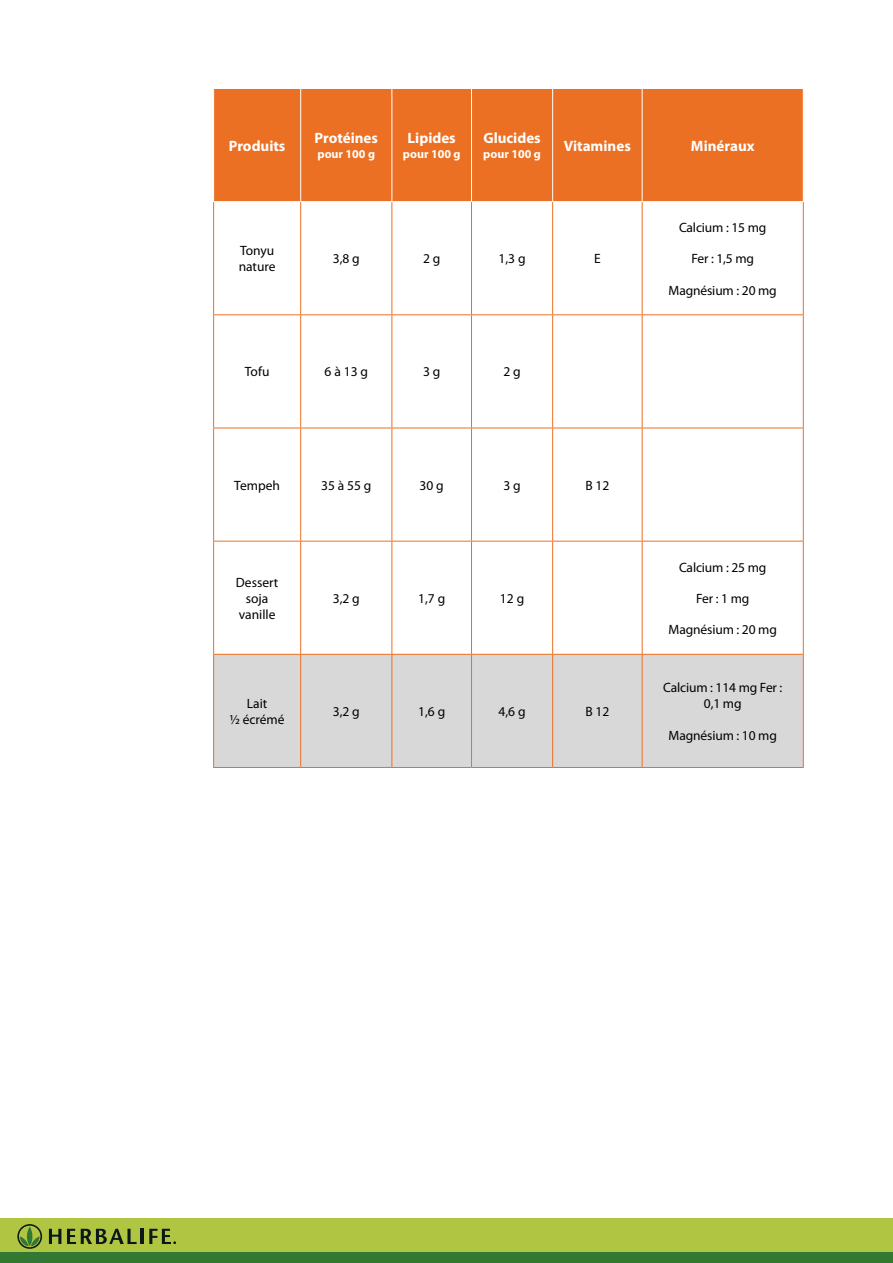
<style>
.page{position:relative;width:893px;height:1263px;background:#fff}
.page>*{position:absolute;margin:0;border:0;box-sizing:border-box;transform-origin:0 0}
.t1{font:700 15px "Myriad Pro";color:#fff}
.t2{font:13.5px/16.2px "Myriad Pro";letter-spacing:-.01em;color:#000;text-align:center}
.t3{font:700 12px "Myriad Pro";color:#fff}
</style>
<div class="page">
<div style="left:0;top:1218px;width:893px;height:35px;background:#b0c541"></div>
<svg style="left:49px;top:1229px;width:12px;height:15px"></svg>
<svg style="left:67px;top:1229px;width:70px;height:15px"></svg>
<hr style="left:141px;top:1229px;width:3px;height:15px;background:#0c1717">
<svg style="left:149px;top:1229px;width:27px;height:15px"></svg>
<svg style="left:17px;top:1224px;width:25px;height:25px"></svg>
<div style="left:0;top:1253px;width:893px;height:10px;background:#327833"></div>
<div style="left:214px;top:89px;width:589px;height:112px;background:#ec7023"></div>
<div style="left:214px;top:655px;width:589px;height:112px;background:#d8d8d8"></div>
<hr style="left:213px;top:202px;width:1px;height:112px;background:#ec7023">
<hr style="left:300px;top:202px;width:1px;height:112px;background:#ec7023">
<hr style="left:391px;top:202px;width:1px;height:112px;background:#ec7023">
<hr style="left:471px;top:202px;width:1px;height:112px;background:#ec7023">
<hr style="left:552px;top:202px;width:1px;height:112px;background:#ec7023">
<hr style="left:642px;top:202px;width:1px;height:112px;background:#ec7023">
<hr style="left:803px;top:202px;width:1px;height:112px;background:#ec7023">
<hr style="left:213px;top:314px;width:88px;height:1px;background:#ec7023">
<hr style="left:213px;top:315px;width:1px;height:113px;background:#ec7023">
<hr style="left:301px;top:314px;width:91px;height:1px;background:#ec7023">
<hr style="left:300px;top:315px;width:1px;height:113px;background:#ec7023">
<hr style="left:392px;top:314px;width:79px;height:1px;background:#ec7023">
<hr style="left:391px;top:315px;width:1px;height:113px;background:#ec7023">
<hr style="left:471px;top:314px;width:82px;height:1px;background:#ec7023">
<hr style="left:471px;top:315px;width:1px;height:113px;background:#ec7023">
<hr style="left:553px;top:314px;width:89px;height:1px;background:#ec7023">
<hr style="left:552px;top:315px;width:1px;height:113px;background:#ec7023">
<hr style="left:642px;top:314px;width:162px;height:1px;background:#ec7023">
<hr style="left:642px;top:315px;width:1px;height:113px;background:#ec7023">
<hr style="left:803px;top:315px;width:1px;height:113px;background:#ec7023">
<hr style="left:213px;top:428px;width:88px;height:1px;background:#ec7023">
<hr style="left:213px;top:428px;width:1px;height:113px;background:#ec7023">
<hr style="left:301px;top:428px;width:91px;height:1px;background:#ec7023">
<hr style="left:300px;top:428px;width:1px;height:113px;background:#ec7023">
<hr style="left:392px;top:428px;width:79px;height:1px;background:#ec7023">
<hr style="left:391px;top:428px;width:1px;height:113px;background:#ec7023">
<hr style="left:471px;top:428px;width:82px;height:1px;background:#ec7023">
<hr style="left:471px;top:428px;width:1px;height:113px;background:#ec7023">
<hr style="left:553px;top:428px;width:89px;height:1px;background:#ec7023">
<hr style="left:552px;top:428px;width:1px;height:113px;background:#ec7023">
<hr style="left:642px;top:428px;width:162px;height:1px;background:#ec7023">
<hr style="left:642px;top:428px;width:1px;height:113px;background:#ec7023">
<hr style="left:803px;top:428px;width:1px;height:113px;background:#ec7023">
<hr style="left:213px;top:541px;width:88px;height:1px;background:#ec7023">
<hr style="left:213px;top:541px;width:1px;height:113px;background:#ec7023">
<hr style="left:301px;top:541px;width:91px;height:1px;background:#ec7023">
<hr style="left:300px;top:541px;width:1px;height:113px;background:#ec7023">
<hr style="left:392px;top:541px;width:79px;height:1px;background:#ec7023">
<hr style="left:391px;top:541px;width:1px;height:113px;background:#ec7023">
<hr style="left:471px;top:541px;width:82px;height:1px;background:#ec7023">
<hr style="left:471px;top:541px;width:1px;height:113px;background:#ec7023">
<hr style="left:553px;top:541px;width:89px;height:1px;background:#ec7023">
<hr style="left:552px;top:541px;width:1px;height:113px;background:#ec7023">
<hr style="left:642px;top:541px;width:162px;height:1px;background:#ec7023">
<hr style="left:642px;top:541px;width:1px;height:113px;background:#ec7023">
<hr style="left:803px;top:541px;width:1px;height:113px;background:#ec7023">
<hr style="left:213px;top:654px;width:88px;height:1px;background:#ec7023">
<hr style="left:213px;top:655px;width:1px;height:112px;background:#ec7023">
<hr style="left:301px;top:654px;width:91px;height:1px;background:#ec7023">
<hr style="left:300px;top:655px;width:1px;height:112px;background:#ec7023">
<hr style="left:392px;top:654px;width:79px;height:1px;background:#ec7023">
<hr style="left:391px;top:655px;width:1px;height:112px;background:#ec7023">
<hr style="left:471px;top:654px;width:82px;height:1px;background:#ec7023">
<hr style="left:471px;top:655px;width:1px;height:112px;background:#ec7023">
<hr style="left:553px;top:654px;width:89px;height:1px;background:#ec7023">
<hr style="left:552px;top:655px;width:1px;height:112px;background:#ec7023">
<hr style="left:642px;top:654px;width:162px;height:1px;background:#ec7023">
<hr style="left:642px;top:655px;width:1px;height:112px;background:#ec7023">
<hr style="left:803px;top:655px;width:1px;height:112px;background:#ec7023">
<hr style="left:213px;top:767px;width:88px;height:1px;background:#ec7023">
<hr style="left:301px;top:767px;width:91px;height:1px;background:#ec7023">
<hr style="left:392px;top:767px;width:79px;height:1px;background:#ec7023">
<hr style="left:471px;top:767px;width:82px;height:1px;background:#ec7023">
<hr style="left:553px;top:767px;width:89px;height:1px;background:#ec7023">
<hr style="left:642px;top:767px;width:162px;height:1px;background:#ec7023">
<hr style="left:300px;top:89px;width:1px;height:112px;background:#fff">
<hr style="left:391px;top:89px;width:1px;height:112px;background:#fff">
<hr style="left:471px;top:89px;width:1px;height:112px;background:#fff">
<hr style="left:552px;top:89px;width:1px;height:112px;background:#fff">
<hr style="left:642px;top:89px;width:1px;height:112px;background:#fff">
<p class="t1" style="left:229px;top:136px;width:58px">Produits</p>
<p class="t1" style="left:315px;top:129px;width:65px">Protéines</p>
<p class="t3" style="left:317px;top:146px;width:59px">pour 100 g</p>
<p class="t1" style="left:408px;top:129px;width:50px">Lipides</p>
<p class="t3" style="left:403px;top:146px;width:59px">pour 100 g</p>
<p class="t1" style="left:483px;top:129px;width:59px">Glucides</p>
<p class="t3" style="left:483px;top:146px;width:59px">pour 100 g</p>
<p class="t1" style="left:564px;top:136px;width:68px">Vitamines</p>
<p class="t1" style="left:691px;top:136px;width:65px">Minéraux</p>
<p class="t2" style="left:239px;top:242px;width:38px;text-align:left">Tonyu nature</p>
<p class="t2" style="left:333px;top:250px;width:29px">3,8 g</p>
<p class="t2" style="left:423px;top:250px;width:19px">2 g</p>
<p class="t2" style="left:499px;top:250px;width:29px">1,3 g</p>
<p class="t2" style="left:594px;top:250px;width:8px">E</p>
<p class="t2" style="left:245px;top:364px;width:26px">Tofu</p>
<p class="t2" style="left:325px;top:364px;width:45px">6 à 13 g</p>
<p class="t2" style="left:423px;top:364px;width:19px">3 g</p>
<p class="t2" style="left:503px;top:364px;width:19px">2 g</p>
<p class="t2" style="left:234px;top:477px;width:47px">Tempeh</p>
<p class="t2" style="left:321px;top:477px;width:52px">35 à 55 g</p>
<p class="t2" style="left:420px;top:477px;width:26px">30 g</p>
<p class="t2" style="left:503px;top:477px;width:19px">3 g</p>
<p class="t2" style="left:585px;top:477px;width:26px">B 12</p>
<p class="t2" style="left:236px;top:574px;width:44px">Dessert soja vanille</p>
<p class="t2" style="left:333px;top:590px;width:29px">3,2 g</p>
<p class="t2" style="left:418px;top:590px;width:29px">1,7 g</p>
<p class="t2" style="left:500px;top:590px;width:26px">12 g</p>
<p class="t2" style="left:230px;top:695px;width:56px">Lait<br>½ écrémé</p>
<p class="t2" style="left:333px;top:703px;width:29px">3,2 g</p>
<p class="t2" style="left:418px;top:703px;width:29px">1,6 g</p>
<p class="t2" style="left:499px;top:703px;width:29px">4,6 g</p>
<p class="t2" style="left:585px;top:703px;width:26px">B 12</p>
<p class="t2" style="left:679px;top:219px;width:89px">Calcium : 15 mg</p>
<p class="t2" style="left:691px;top:250px;width:64px">Fer : 1,5 mg</p>
<p class="t2" style="left:669px;top:282px;width:110px">Magnésium : 20 mg</p>
<p class="t2" style="left:679px;top:559px;width:89px">Calcium : 25 mg</p>
<p class="t2" style="left:696px;top:590px;width:55px">Fer : 1 mg</p>
<p class="t2" style="left:669px;top:621px;width:110px">Magnésium : 20 mg</p>
<p class="t2" style="left:663px;top:679px;width:121px">Calcium : 114 mg Fer :<br>0,1 mg</p>
<p class="t2" style="left:669px;top:727px;width:110px">Magnésium : 10 mg</p>
</div>
